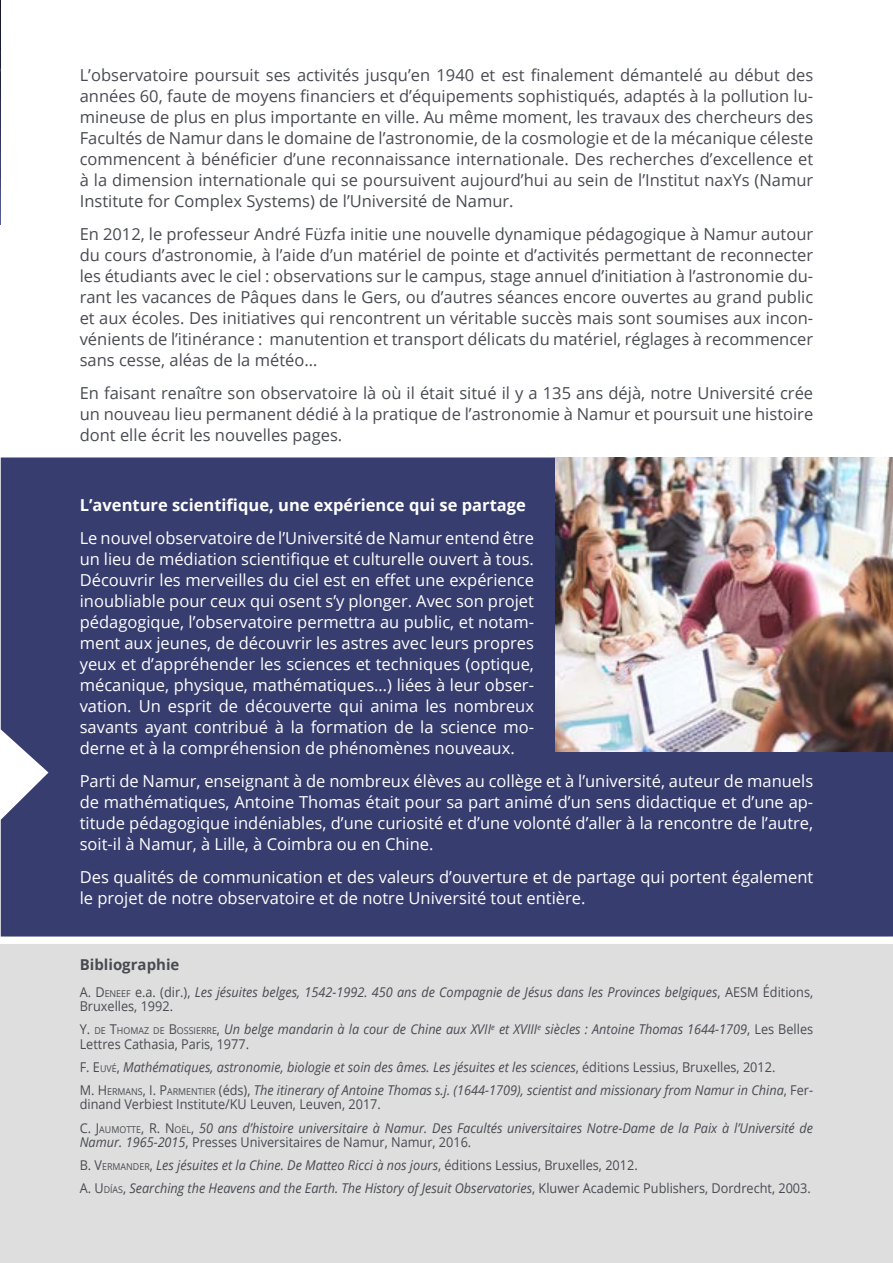
<style>
.page{position:relative;width:893px;height:1263px;background:#fff}
.page>*{position:absolute;margin:0;border:0;box-sizing:border-box;transform-origin:0 0}
.t1{font:16.5px/21px "Open Sans";color:#494b52;text-align:justify}
.t2{font:16.5px/21px "Open Sans";color:#fff;text-align:justify}
.t3{font:700 16.5px "Open Sans";color:#fff}
.t4{font:700 15px "Open Sans";color:#494b52}
.t5{font:italic 13.5px/23.1px "Open Sans";color:#494b52;scale:.94 1}
.s1{font-style:normal}
.s2{font-style:normal;font-size:9.45px}
</style>
<div class="page">
<div style="left:1px;top:457px;width:892px;height:479px;background:#373d6f"></div>
<img style="left:555px;top:457px;width:338px;height:295px">
<img style="left:0;top:214px;width:1px;height:516px">
<img style="left:0;top:0;width:1px;height:224px">
<div style="left:1px;top:944px;width:892px;height:319px;background:#dedede"></div>
<p class="t1" style="left:80px;top:64px;width:735px">L’observatoire poursuit ses activités jusqu’en 1940 et est finalement démantelé au début des années 60, faute de moyens financiers et d’équipements sophistiqués, adaptés à la pollution lu&shy;mineuse de plus en plus importante en ville. Au même moment, les travaux des chercheurs des Facultés de Namur dans le domaine de l’astronomie, de la cosmologie et de la mécanique céleste commencent à bénéficier d’une reconnaissance internationale. Des recherches d’excellence et à la dimension internationale qui se poursuivent aujourd’hui au sein de l’Institut naxYs (Namur Institute for Complex Systems) de l’Université de Namur.</p>
<p class="t1" style="left:80px;top:223px;width:735px">En 2012, le professeur André Füzfa initie une nouvelle dynamique pédagogique à Namur autour du cours d’astronomie, à l’aide d’un matériel de pointe et d’activités permettant de reconnecter les étudiants avec le ciel : observations sur le campus, stage annuel d’initiation à l’astronomie du&shy;rant les vacances de Pâques dans le Gers, ou d’autres séances encore ouvertes au grand public et aux écoles. Des initiatives qui rencontrent un véritable succès mais sont soumises aux incon&shy;vénients de l’itinérance : manutention et transport délicats du matériel, réglages à recommencer sans cesse, aléas de la météo…</p>
<p class="t1" style="left:80px;top:382px;width:735px">En faisant renaître son observatoire là où il était situé il y a 135 ans déjà, notre Université crée un nouveau lieu permanent dédié à la pratique de l’astronomie à Namur et poursuit une histoire dont elle écrit les nouvelles pages.</p>
<p class="t3" style="left:80px;top:494px;width:448px">L’aventure scientifique, une expérience qui se partage</p>
<p class="t2" style="left:80px;top:527px;width:456px">Le nouvel observatoire de l’Université de Namur entend être un lieu de médiation scientifique et culturelle ouvert à tous.<br>Découvrir les merveilles du ciel est en effet une expérience inoubliable pour ceux qui osent s’y plonger. Avec son projet pédagogique, l’observatoire permettra au public, et notam&shy;ment aux jeunes, de découvrir les astres avec leurs propres yeux et d’appréhender les sciences et techniques (optique, mécanique, physique, mathématiques…) liées à leur obser&shy;vation. Un esprit de découverte qui anima les nombreux savants ayant contribué à la formation de la science mo&shy;derne et à la compréhension de phénomènes nouveaux.</p>
<p class="t2" style="left:80px;top:770px;width:735px">Parti de Namur, enseignant à de nombreux élèves au collège et à l’université, auteur de manuels de mathématiques, Antoine Thomas était pour sa part animé d’un sens didactique et d’une ap&shy;titude pédagogique indéniables, d’une curiosité et d’une volonté d’aller à la rencontre de l’autre, soit-il à Namur, à Lille, à Coimbra ou en Chine.</p>
<p class="t2" style="left:80px;top:866px;width:735px">Des qualités de communication et des valeurs d’ouverture et de partage qui portent également le projet de notre observatoire et de notre Université tout entière.</p>
<p class="t4" style="left:80px;top:954px;width:101px">Bibliographie</p>
<p class="t5" style="left:80px;top:984px;width:782px;line-height:14.5px"><span class="s1">A.</span> <span class="s1">D</span><span class="s2">ENEEF</span> <span class="s1">e.a. (dir.),</span> Les jésuites belges, 1542-1992. 450 ans de Compagnie de Jésus dans les Provinces belgiques<span class="s1">, AESM Éditions,<br>Bruxelles, 1992.</span></p>
<p class="t5" style="left:80px;top:1022px;width:782px;line-height:14.5px"><span class="s1">Y.</span> <span class="s2">D E</span> <span class="s1">T</span><span class="s2">HOMAZ D E</span> <span class="s1">B</span><span class="s2">OSSIERRE</span><span class="s1">,</span> Un belge mandarin à la cour de Chine aux XVII<sup>e</sup> et XVIII<sup>e</sup> siècles : Antoine Thomas 1644-1709<span class="s1">, Les Belles<br>Lettres Cathasia, Paris, 1977.</span></p>
<p class="t5" style="left:80px;top:1055px;width:782px"><span class="s1">F. E</span><span class="s2">UVÉ</span><span class="s1">,</span> Mathématiques, astronomie, biologie et soin des âmes. Les jésuites et les sciences<span class="s1">, éditions Lessius, Bruxelles, 2012.<br>M. H</span><span class="s2">ERMANS</span><span class="s1">, I.</span> <span class="s1">P</span><span class="s2">ARMENTIER</span> <span class="s1">(éds),</span> The itinerary of Antoine Thomas s.j. (1644-1709), scientist and missionary from Namur in China<span class="s1">, Fer-</span></p>
<p class="t5" style="left:80px;top:1093px;width:782px"><span class="s1">dinand Verbiest Institute/KU Leuven, Leuven, 2017.<br>C.</span> <span class="s1">J</span><span class="s2">AUMOTT E</span><span class="s1">,</span> <span class="s1">R.</span> <span class="s1">N</span> <span class="s2">OËL</span><span class="s1">,</span> 50 ans d’histoire universitaire à Namur. Des Facultés universitaires Notre-Dame de la Paix à l’Université de</p>
<p class="t5" style="left:80px;top:1130px;width:779px">Namur. 1965-2015<span class="s1">, Presses Universitaires de Namur, Namur, 2016.<br>B.</span> <span class="s1">V</span><span class="s2">ERMAND ER</span><span class="s1">,</span> Les jésuites et la Chine. De Matteo Ricci à nos jours<span class="s1">, éditions Lessius, Bruxelles, 2012.<br>A.</span> <span class="s1">U</span> <span class="s2">D ÍAS</span><span class="s1">,</span> Searching the Heavens and the Earth. The History of Jesuit Observatories<span class="s1">, Kluwer Academic Publishers, Dordrecht, 2003.</span></p>
</div>
